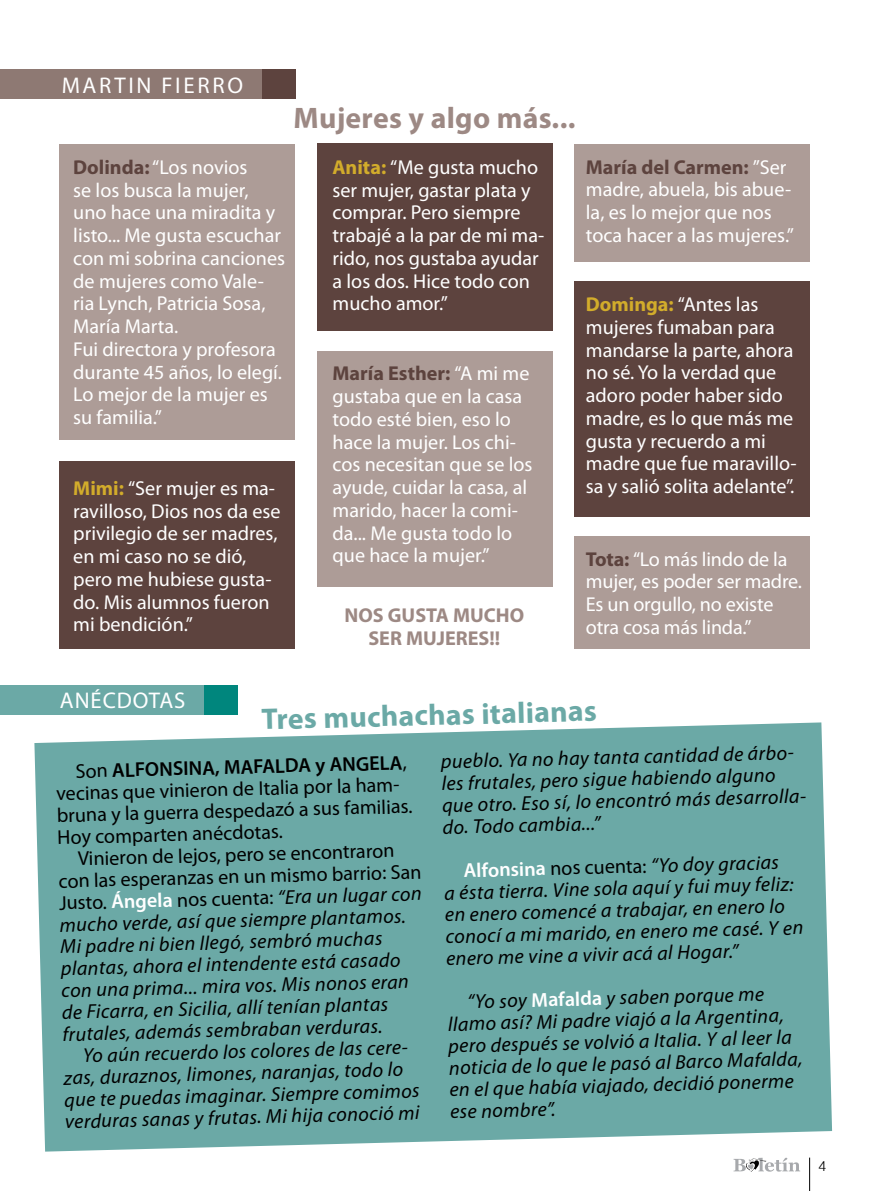
<style>
.page{position:relative;width:869px;height:1191px;background:#fff}
.page>*{position:absolute;margin:0;border:0;box-sizing:border-box;transform-origin:0 0}
.t1{font:700 29.75px "Myriad Pro";color:#6ba9a6}
.t2{font:700 29.75px "Myriad Pro";letter-spacing:.01em;color:#9d8984}
.t3{font:22.75px "Myriad Pro";letter-spacing:.12em;color:#fff}
.t4{font:20.12px/22.8px "Myriad Pro";color:#fff}
.t5{font:italic 20.12px/21.9px "Myriad Pro";color:#000}
.t6{font:20.12px/22.1px "Myriad Pro";color:#000}
.t7{font:700 20.12px/22.8px "Myriad Pro";color:#9d8984;text-align:center}
.t8{font:300 14px "Helvetica";color:#000}
.s1{font-weight:700;color:#5d433e}
.s2{font-weight:700;color:#d2ac2b}
.s3{font-weight:600}
.s4{font-style:normal}
.s5{font-weight:600;font-style:normal;color:#fff}
</style>
<div class="page">
<hr style="left:809px;top:1157px;width:1px;height:34px;background:#000">
<svg style="left:733px;top:1157px;width:66px;height:14px"></svg>
<div style="left:59px;top:462px;width:235px;height:187px;background:#5d433e"></div>
<div style="left:0;top:69px;width:262px;height:30px;background:#8e7973"></div>
<div style="left:0;top:685px;width:221px;height:30px;background:#6ba9a6"></div>
<div style="left:34px;top:722px;width:797px;height:429px;background:#6ba9a6"></div>
<div style="left:262px;top:69px;width:33px;height:30px;background:#5d433e"></div>
<div style="left:204px;top:685px;width:34px;height:30px;background:#00867d"></div>
<div style="left:59px;top:144px;width:235px;height:295px;background:#ad9c97"></div>
<div style="left:317px;top:144px;width:235px;height:187px;background:#5d433e"></div>
<div style="left:574px;top:144px;width:235px;height:117px;background:#ad9c97"></div>
<div style="left:574px;top:281px;width:235px;height:236px;background:#5d433e"></div>
<div style="left:574px;top:536px;width:235px;height:113px;background:#ad9c97"></div>
<div style="left:317px;top:351px;width:235px;height:235px;background:#ad9c97"></div>
<p class="t3" style="left:62px;top:71px;width:66px">MA RTIN</p>
<p class="t3" style="left:161px;top:71px;width:81px">FIERRO</p>
<p class="t4" style="left:73px;top:155px;width:213px"><span class="s1">Dolinda:</span> “Los novios<br>se los busca la mujer, uno hace una miradita y listo... Me gusta escuchar con mi sobrina canciones de mujeres como Vale&shy;ria Lynch, Patricia Sosa,<br>María Marta.<br>Fui directora y profesora durante 45 años, lo elegí.<br>Lo mejor de la mujer es su familia.”</p>
<p class="t4" style="left:73px;top:476px;width:209px"><span class="s2">Mimi:</span> “Ser mujer es ma&shy;ravilloso, Dios nos da ese privilegio de ser madres, en mi caso no se dió, pero me hubiese gusta&shy;do. Mis alumnos fueron mi bendición.”</p>
<h1 class="t2" style="left:293px;top:101px;width:283px">Mujeres y algo más...</h1>
<p class="t4" style="left:332px;top:155px;width:213px"><span class="s2">Anita:</span> “Me gusta mucho ser mujer, gastar plata y comprar. Pero siempre trabajé a la par de mi ma&shy;rido, nos gustaba ayudar a los dos. Hice todo con mucho amor.”</p>
<p class="t4" style="left:585px;top:155px;width:209px"><span class="s1">María del Carmen:</span> ”Ser madre, abuela, bis abue&shy;la, es lo mejor que nos toca hacer a las mujeres.”</p>
<p class="t4" style="left:585px;top:293px;width:212px"><span class="s2">Dominga:</span> “Antes las mujeres fumaban para mandarse la parte, ahora no sé. Yo la verdad que adoro poder haber sido madre, es lo que más me gusta y recuerdo a mi madre que fue maravillo&shy;sa y salió solita adelante”.</p>
<p class="t4" style="left:332px;top:362px;width:201px"><span class="s1">María Esther:</span> “A mi me gustaba que en la casa todo esté bien, eso lo hace la mujer. Los chi&shy;cos necesitan que se los ayude, cuidar la casa, al marido, hacer la comi&shy;da... Me gusta todo lo que hace la mujer.”</p>
<p class="t4" style="left:585px;top:547px;width:217px"><span class="s1">Tota:</span> “Lo más lindo de la mujer, es poder ser madre.<br>Es un orgullo, no existe otra cosa más linda.”</p>
<p class="t7" style="left:344px;top:604px;width:180px">NOS GUSTA MUCHO<br>SER MUJERES!!</p>
<p class="t3" style="left:60px;top:686px;width:58px">AN ÉCDOTAS</p>
<h1 class="t1" style="left:261px;top:701px;width:337px;rotate:-1deg">Tres muchachas italianas</h1>
<p class="t6" style="left:56px;top:758px;width:357px;text-indent:20px;rotate:-1deg">Son <span class="s3">ALFONSINA, MAFALDA y ANGELA</span>, vecinas que vinieron de Italia por la ham&shy;bruna y la guerra despedazó a sus familias.<br>Hoy com parten anécdotas.</p>
<p class="t5" style="left:58px;top:847px;width:366px;text-indent:20px;rotate:-1deg"><span class="s4">Vinieron de lejos, pero se encontraron con las esperanzas en un mismo barrio: San Justo.</span> <span class="s5">Ángela</span> <span class="s4">nos cuenta:</span> “Era un lugar con mucho verde, así que siempre plantamos.<br>Mi padre ni bien llegó, sembró muchas plantas, ahora el intendente está casado con una prima... mira vos. Mis nonos eran de Ficarra, en Sicilia, allí tenían plantas frutales, además sembraban verduras.</p>
<p class="t5" style="left:63px;top:1044px;width:357px;text-indent:20px;rotate:-1deg">Yo aún recuerdo los colores de las cere&shy;zas, duraznos, limones, naranjas, todo lo que te puedas imaginar. Siempre comimos verduras sanas y frutas. Mi hija conoció mi</p>
<p class="t5" style="left:440px;top:749px;width:369px;rotate:-1deg">pueblo. Ya no hay tanta cantidad de árbo&shy;les frutales, pero sigue habiendo alguno que otro. Eso sí, lo encontró más desarrolla&shy;do. Todo cambia...”</p>
<p class="t5" style="left:443px;top:858px;width:359px;text-indent:20px;rotate:-1deg"><span class="s5">Alfonsina</span> <span class="s4">nos cuenta:</span> “Yo doy gracias<br>a ésta tierra. Vine sola aquí y fui muy feliz: en enero comencé a trabajar, en enero lo conocí a mi marido, en enero me casé. Y en enero me vine a vivir acá al Hogar.”</p>
<p class="t5" style="left:447px;top:990px;width:355px;text-indent:20px;rotate:-1deg">“Yo soy <span class="s5">Mafalda</span> y saben porque me llamo así? Mi padre viajó a la Argentina, pero después se volvió a Italia. Y al leer la noticia de lo que le pasó al Barco Mafalda, en el que había viajado, decidió ponerme ese nombre”.</p>
<p class="t8" style="left:818px;top:1157px;width:9px">4</p>
</div>
